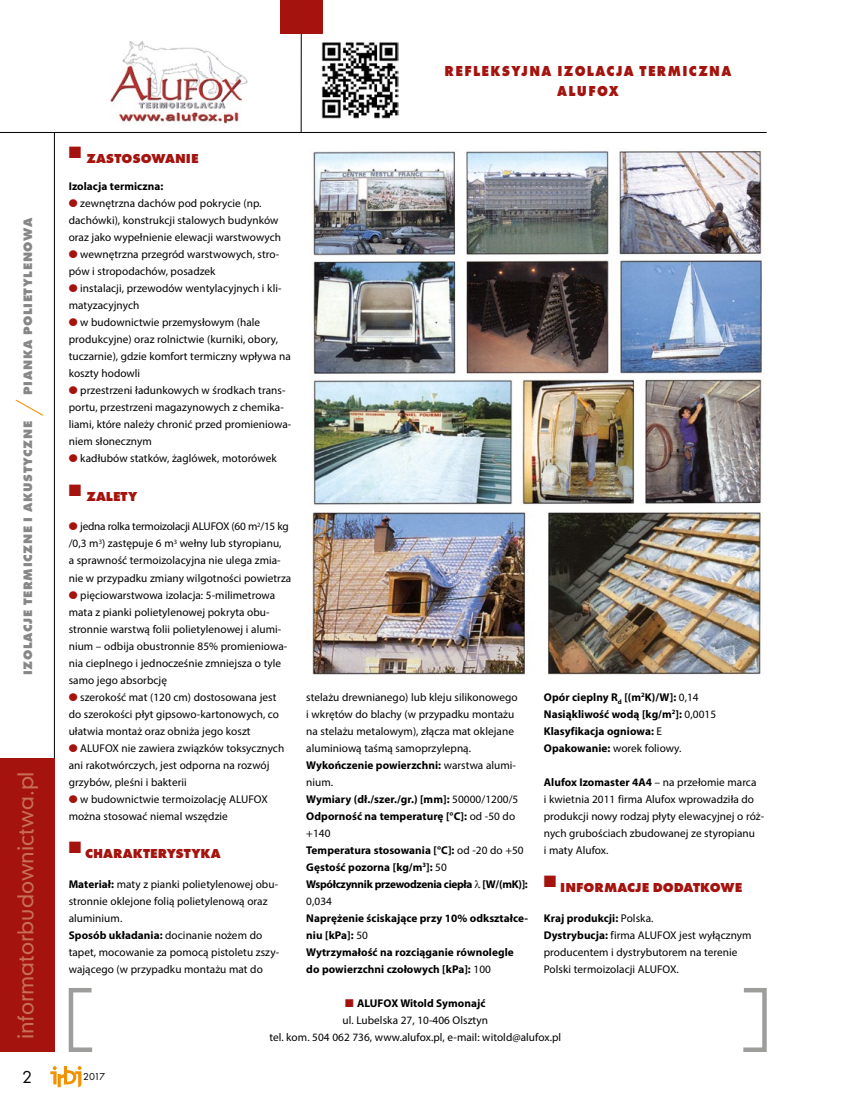
<style>
.page{position:relative;width:851px;height:1106px;background:#fff}
.page>*{position:absolute;margin:0;border:0;box-sizing:border-box;transform-origin:0 0}
.t1{font:30px "Futura TEE Ligh";color:#f39200}
.t2{font:21px "Geometric 706 Md EU";color:#c87056}
.t3{font:18px "Futura TEE";color:#000}
.t4{font:700 15px/19.8px "Futura TEE Extr";letter-spacing:.1em;color:#a4130e;text-align:center;scale:.9 1}
.t5{font:700 13.5px "Futura TEE Extr";color:#a4130e}
.t6{font:700 12.75px "Futura TEE Extr";letter-spacing:.05em;color:#878787}
.główny{font:11.25px/17px "Myriad Pro";letter-spacing:.005em;color:#000}
.główny-2{font:700 11.25px/17px "Myriad Pro";letter-spacing:.005em;color:#000}
.główny-3{font:700 11.25px/17px "Myriad Pro";letter-spacing:-.025em;color:#000}
.t7{font:10.5px "Futura TEE";color:#000}
.s1{color:#a4130e}
.s2{font-weight:700}
.s3{font-weight:400}
</style>
<div class="page">
<hr style="left:54px;top:132px;width:1px;height:920px;background:#000">
<div style="left:0;top:758px;width:54px;height:294px;background:#a4130e"></div>
<hr style="left:0;top:132px;width:766px;height:1px;background:#000">
<hr style="left:301px;top:33px;width:1px;height:100px;background:#000">
<div style="left:280px;top:0;width:43px;height:34px;background:#a4130e"></div>
<svg style="left:50px;top:1066px;width:31px;height:21px"></svg>
<img style="left:321px;top:42px;width:77px;height:77px">
<img style="left:110px;top:41px;width:138px;height:83px">
<svg style="left:68px;top:988px;width:25px;height:64px"></svg>
<svg style="left:743px;top:988px;width:24px;height:64px"></svg>
<img style="left:313px;top:148px;width:449px;height:357px">
<img style="left:311px;top:512px;width:451px;height:163px">
<p class="t4" style="left:444px;top:61px;width:320px">REFLEKSYJNA IZOLACJA TERMICZNA<br>ALUFOX</p>
<p class="t5" style="left:69px;top:150px;width:131px">■ ZASTOSOWANIE</p>
<p class="główny-2" style="left:69px;top:177px;width:96px">Izolacja termiczna:</p>
<p class="główny" style="left:69px;top:195px;width:214px"><span class="s1">●</span> zewnętrzna dachów pod pokrycie (np. dachówki), konstrukcji stalowych budynków oraz jako wypełnienie elewacji warstwowych</p>
<p class="główny" style="left:69px;top:246px;width:212px"><span class="s1">●</span> wewnętrzna przegród warstwowych, stro&shy;pów i stropodachów, posadzek</p>
<p class="główny" style="left:69px;top:280px;width:214px"><span class="s1">●</span> instalacji, przewodów wentylacyjnych i kli&shy;matyzacyjnych</p>
<p class="główny" style="left:69px;top:314px;width:223px"><span class="s1">●</span> w budownictwie przemysłowym (hale produkcyjne) oraz rolnictwie (kurniki, obory, tuczarnie), gdzie komfort termiczny wpływa na koszty hodowli</p>
<p class="główny" style="left:69px;top:382px;width:224px"><span class="s1">●</span> przestrzeni ładunkowych w środkach trans&shy;portu, przestrzeni magazynowych z chemika&shy;liami, które należy chronić przed promieniowa&shy;niem słonecznym</p>
<p class="główny" style="left:69px;top:450px;width:209px"><span class="s1">●</span> kadłubów statków, żaglówek, motorówek</p>
<p class="t5" style="left:69px;top:488px;width:70px">■ ZALETY</p>
<p class="główny" style="left:69px;top:518px;width:224px"><span class="s1">●</span> jedna rolka termoizolacji ALUFOX (60 m<sup>2</sup>/15 kg /0,3 m<sup>3</sup>) zastępuje 6 m<sup>3</sup> wełny lub styropianu,<br>a sprawność termoizolacyjna nie ulega zmia&shy;nie w przypadku zmiany wilgotności powietrza</p>
<p class="główny" style="left:69px;top:586px;width:220px"><span class="s1">●</span> pięciowarstwowa izolacja: 5-milimetrowa mata z pianki polietylenowej pokryta obu&shy;stronnie warstwą folii polietylenowej i alumi&shy;nium – odbija obustronnie 85% promieniowa&shy;nia cieplnego i jednocześnie zmniejsza o tyle samo jego absorbcję</p>
<p class="główny" style="left:69px;top:688px;width:212px"><span class="s1">●</span> szerokość mat (120 cm) dostosowana jest do szerokości płyt gipsowo-kartonowych, co ułatwia montaż oraz obniża jego koszt</p>
<p class="główny" style="left:69px;top:739px;width:217px"><span class="s1">●</span> ALUFOX nie zawiera związków toksycznych ani rakotwórczych, jest odporna na rozwój grzybów, pleśni i bakterii</p>
<p class="główny" style="left:69px;top:790px;width:201px"><span class="s1">●</span> w budownictwie termoizolację ALUFOX można stosować niemal wszędzie</p>
<p class="t5" style="left:69px;top:845px;width:153px">■ CHARAKTERYSTYKA</p>
<p class="główny" style="left:69px;top:875px;width:211px"><span class="s2">Materiał:</span> maty z pianki polietylenowej obu&shy;stronnie oklejone folią polietylenową oraz aluminium.</p>
<p class="główny" style="left:69px;top:926px;width:212px"><span class="s2">Sposób układania:</span> docinanie nożem do tapet, mocowanie za pomocą pistoletu zszy&shy;wającego (w przypadku montażu mat do</p>
<p class="t6" style="left:20px;top:395px;width:178px;rotate:-90deg">PIANKA POLIETYLENOWA</p>
<p class="t1" style="left:11px;top:416px;width:18px;rotate:-90deg">/</p>
<p class="t6" style="left:20px;top:675px;width:256px;rotate:-90deg">IZOLACJE TERMICZNE I AKUSTYCZNE</p>
<p class="główny-2" style="left:543px;top:688px;width:156px">Opór cieplny R<sub>d</sub> [(m<sup>2</sup>K)/W]: <span class="s3">0,14</span></p>
<p class="główny-2" style="left:543px;top:705px;width:174px">Nasiąkliwość wodą [kg/m<sup>2</sup>]: <span class="s3">0,0015</span></p>
<p class="główny-2" style="left:543px;top:722px;width:120px">Klasyfikacja ogniowa: <span class="s3">E</span></p>
<p class="główny" style="left:543px;top:739px;width:139px"><span class="s2">Opakowanie:</span> worek foliowy.</p>
<p class="główny" style="left:543px;top:773px;width:222px"><span class="s2">Alufox Izomaster 4A4</span> – na przełomie marca<br>i kwietnia 2011 firma Alufox wprowadziła do produkcji nowy rodzaj płyty elewacyjnej o róż&shy;nych grubościach zbudowanej ze styropianu<br>i maty Alufox.</p>
<p class="t5" style="left:543px;top:879px;width:200px">■ INFORMACJE DODATKOWE</p>
<p class="główny-2" style="left:543px;top:909px;width:111px">Kraj produkcji: <span class="s3">Polska.</span></p>
<p class="główny" style="left:543px;top:926px;width:209px"><span class="s2">Dystrybucja:</span> firma ALUFOX jest wyłącznym producentem i dystrybutorem na terenie<br>Polski termoizolacji ALUFOX.</p>
<p class="główny" style="left:306px;top:688px;width:213px">stelażu drewnianego) lub kleju silikonowego i wkrętów do blachy (w przypadku montażu na stelażu metalowym), złącza mat oklejane aluminiową taśmą samoprzylepną.</p>
<p class="główny-2" style="left:306px;top:756px;width:211px">Wykończenie powierzchni: <span class="s3">warstwa alumi&shy;nium.</span></p>
<p class="główny-2" style="left:306px;top:790px;width:213px">Wymiary (dł./szer./gr.) [mm]: <span class="s3">50000/1200/5</span></p>
<p class="główny-2" style="left:306px;top:807px;width:210px">Odporność na temperaturę [°C]: <span class="s3">od -50 do +140</span></p>
<p class="główny-2" style="left:306px;top:841px;width:219px">Temperatura stosowania [°C]: <span class="s3">od -20 do +50</span></p>
<p class="główny-2" style="left:306px;top:858px;width:142px">Gęstość pozorna [kg/m<sup>3</sup>]: <span class="s3">50</span></p>
<p class="główny-3" style="left:306px;top:875px;width:223px">Współczynnik przewodzenia ciepła [W/(mK)]:<br><span class="s3">0,034</span></p>
<p class="główny-2" style="left:306px;top:909px;width:223px">Naprężenie ściskające przy 10% odkształce&shy;niu [kPa]: <span class="s3">50</span></p>
<p class="główny-2" style="left:306px;top:943px;width:209px">Wytrzymałość na rozciąganie równolegle do powierzchni czołowych [kPa]: <span class="s3">100</span></p>
<p class="t2" style="left:11px;top:1039px;width:269px;rotate:-90deg">informatorbudownictwa.pl</p>
<p class="t3" style="left:22px;top:1065px;width:12px">2</p>
<p class="t7" style="left:83px;top:1070px;width:24px">2017</p>
<p class="główny-2" style="left:345px;top:994px;width:142px"><span class="s1">■</span> ALUFOX Witold Symonajć</p>
<p class="główny" style="left:342px;top:1011px;width:147px">ul. Lubelska 27, 10-406 Olsztyn</p>
<p class="główny" style="left:269px;top:1028px;width:293px">tel. kom. 504 062 736, www.alufox.pl, e-mail: witold@alufox.pl</p>
</div>
